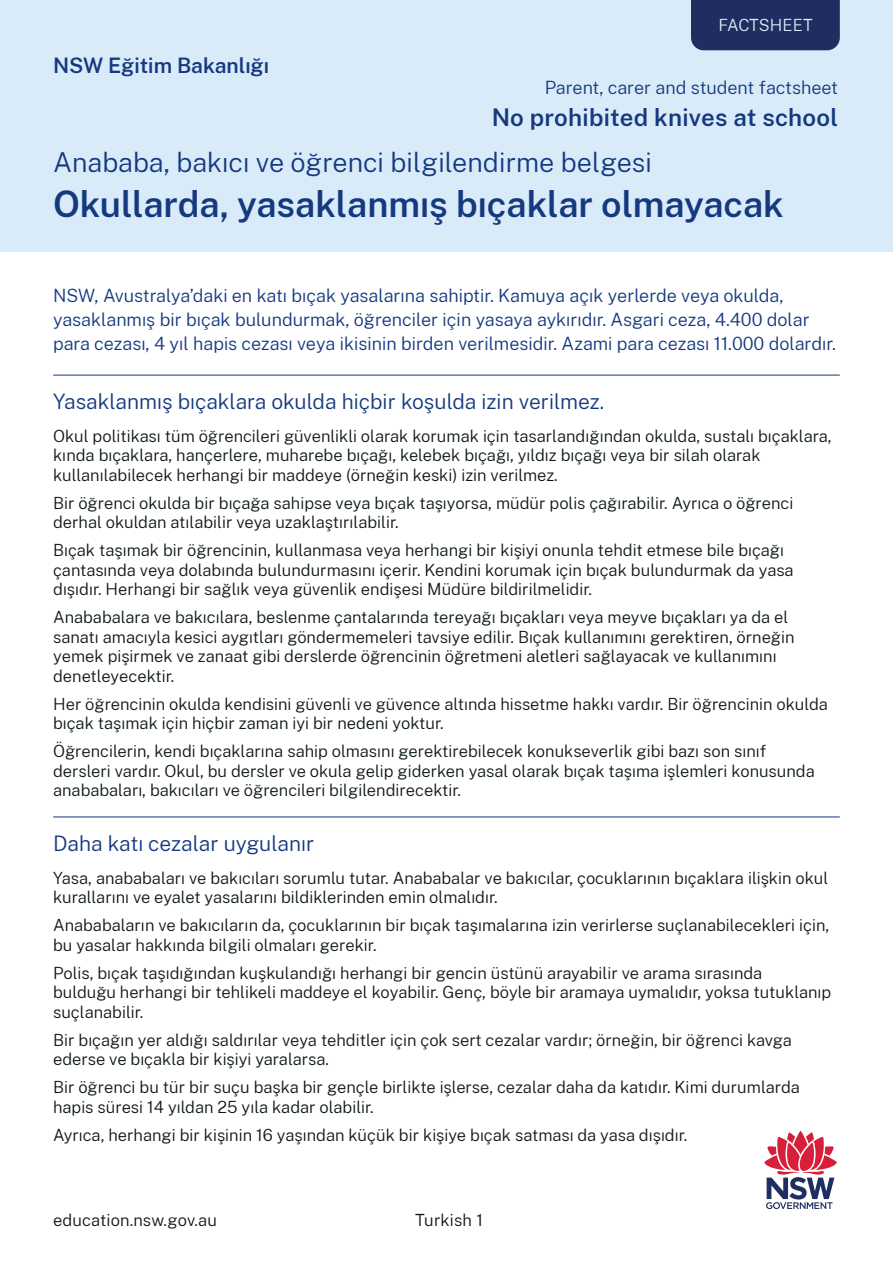
<style>
.page{position:relative;width:893px;height:1263px;background:#fff}
.page>*{position:absolute;margin:0;border:0;box-sizing:border-box;transform-origin:0 0}
.t1{font:600 36px "Public Sans";color:#15397f}
.t2{font:300 27px "Public Sans";color:#15397f}
.t3{font:600 24px "Public Sans";letter-spacing:.01em;color:#15397f}
.t4{font:300 21px "Public Sans";color:#15397f}
.t5{font:600 21px "Public Sans";color:#15397f}
.Intro_heading{font:300 18px/24px "Public Sans";color:#15397f}
.Body{font:300 16.5px/19.5px "Public Sans";color:#0f1a18}
.t6{font:300 16.5px "Public Sans";color:#d9ebf9}
</style>
<div class="page">
<div style="left:0;top:0;width:893px;height:252px;background:#d9ebf9"></div>
<div style="left:691px;top:0;width:149px;height:50px;background:#202d60"></div>
<svg style="left:764px;top:1131px;width:73px;height:78px"></svg>
<hr style="left:53px;top:375px;width:787px;height:1px;background:#15397f">
<hr style="left:53px;top:816px;width:787px;height:1px;background:#15397f">
<p class="t5" style="left:53px;top:50px;width:217px">NSW Eğitim Bakanlığı</p>
<p class="t6" style="left:719px;top:14px;width:96px">FACTSHEET</p>
<p class="Intro_heading" style="left:545px;top:74px;width:295px">Parent, carer and student factsheet</p>
<h3 class="t3" style="left:492px;top:100px;width:348px">No prohibited knives at school</h3>
<h1 class="t2" style="left:53px;top:144px;width:600px">Anababa, bakıcı ve öğrenci bilgilendirme belgesi</h1>
<h1 class="t1" style="left:53px;top:178px;width:732px">Okullarda, yasaklanmış bıçaklar olmayacak</h1>
<p class="Intro_heading" style="left:53px;top:283px;width:784px">NSW, Avustralya’daki en katı bıçak yasalarına sahiptir. Kamuya açık yerlerde veya okulda, yasaklanmış bir bıçak bulundurmak, öğrenciler için yasaya aykırıdır. Asgari ceza, 4.400 dolar para cezası, 4 yıl hapis cezası veya ikisinin birden verilmesidir. Azami para cezası 11.000 dolardır.</p>
<h2 class="t4" style="left:53px;top:387px;width:553px">Yasaklanmış bıçaklara okulda hiçbir koşulda izin verilmez.</h2>
<p class="Body" style="left:53px;top:425px;width:780px">Okul politikası tüm öğrencileri güvenlikli olarak korumak için tasarlandığından okulda, sustalı bıçaklara, kında bıçaklara, hançerlere, muharebe bıçağı, kelebek bıçağı, yıldız bıçağı veya bir silah olarak kullanılabilecek herhangi bir maddeye (örneğin keski) izin verilmez.</p>
<p class="Body" style="left:53px;top:492px;width:742px">Bir öğrenci okulda bir bıçağa sahipse veya bıçak taşıyorsa, müdür polis çağırabilir. Ayrıca o öğrenci derhal okuldan atılabilir veya uzaklaştırılabilir.</p>
<p class="Body" style="left:53px;top:540px;width:742px">Bıçak taşımak bir öğrencinin, kullanmasa veya herhangi bir kişiyi onunla tehdit etmese bile bıçağı çantasında veya dolabında bulundurmasını içerir. Kendini korumak için bıçak bulundurmak da yasa dışıdır. Herhangi bir sağlık veya güvenlik endişesi Müdüre bildirilmelidir.</p>
<p class="Body" style="left:53px;top:607px;width:743px">Anababalara ve bakıcılara, beslenme çantalarında tereyağı bıçakları veya meyve bıçakları ya da el sanatı amacıyla kesici aygıtları göndermemeleri tavsiye edilir. Bıçak kullanımını gerektiren, örneğin yemek pişirmek ve zanaat gibi derslerde öğrencinin öğretmeni aletleri sağlayacak ve kullanımını denetleyecektir.</p>
<p class="Body" style="left:53px;top:693px;width:776px">Her öğrencinin okulda kendisini güvenli ve güvence altında hissetme hakkı vardır. Bir öğrencinin okulda bıçak taşımak için hiçbir zaman iyi bir nedeni yoktur.</p>
<p class="Body" style="left:53px;top:741px;width:763px">Öğrencilerin, kendi bıçaklarına sahip olmasını gerektirebilecek konukseverlik gibi bazı son sınıf dersleri vardır. Okul, bu dersler ve okula gelip giderken yasal olarak bıçak taşıma işlemleri konusunda anababaları, bakıcıları ve öğrencileri bilgilendirecektir.</p>
<h2 class="t4" style="left:53px;top:829px;width:263px">Daha katı cezalar uygulanır</h2>
<p class="Body" style="left:53px;top:867px;width:777px">Yasa, anababaları ve bakıcıları sorumlu tutar. Anababalar ve bakıcılar, çocuklarının bıçaklara ilişkin okul kurallarını ve eyalet yasalarını bildiklerinden emin olmalıdır.</p>
<p class="Body" style="left:53px;top:915px;width:778px">Anababaların ve bakıcıların da, çocuklarının bir bıçak taşımalarına izin verirlerse suçlanabilecekleri için, bu yasalar hakkında bilgili olmaları gerekir.</p>
<p class="Body" style="left:53px;top:962px;width:780px">Polis, bıçak taşıdığından kuşkulandığı herhangi bir gencin üstünü arayabilir ve arama sırasında<br>bulduğu herhangi bir tehlikeli maddeye el koyabilir. Genç, böyle bir aramaya uymalıdır, yoksa tutuklanıp suçlanabilir.</p>
<p class="Body" style="left:53px;top:1029px;width:740px">Bir bıçağın yer aldığı saldırılar veya tehditler için çok sert cezalar vardır; örneğin, bir öğrenci kavga ederse ve bıçakla bir kişiyi yaralarsa.</p>
<p class="Body" style="left:53px;top:1077px;width:748px">Bir öğrenci bu tür bir suçu başka bir gençle birlikte işlerse, cezalar daha da katıdır. Kimi durumlarda hapis süresi 14 yıldan 25 yıla kadar olabilir.</p>
<p class="Body" style="left:53px;top:1124px;width:636px">Ayrıca, herhangi bir kişinin 16 yaşından küçük bir kişiye bıçak satması da yasa dışıdır.</p>
<p class="Body" style="left:53px;top:1209px;width:165px">education.nsw.gov.au</p>
<p class="Body" style="left:415px;top:1209px;width:69px">Turkish 1</p>
</div>
